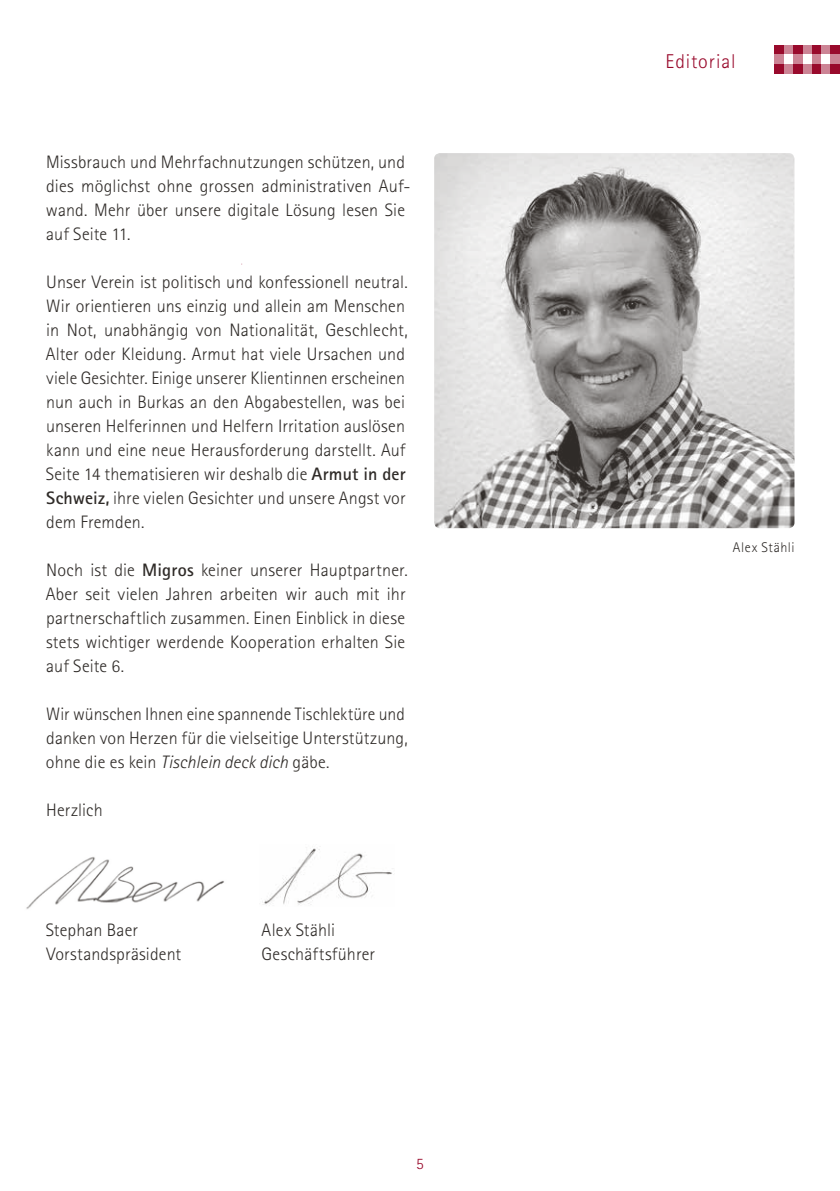
<style>
.page{position:relative;width:840px;height:1191px;background:#fff}
.page>*{position:absolute;margin:0;border:0;box-sizing:border-box;transform-origin:0 0}
.t1{font:300 20px "AT Rotis Sans Serif";letter-spacing:.045em;color:#990a2c}
.t2{font:300 18px/24px "AT Rotis Sans Serif";letter-spacing:.005em;color:#2f2b28}
.t3{font:300 16px "AT Rotis Sans Serif";color:#990a2c}
.t4{font:300 14px "AT Rotis Sans Serif";letter-spacing:.04em;color:#2f2b28}
.s1{font-weight:700}
.s2{font-style:italic}
</style>
<div class="page">
<div style="left:802px;top:45px;width:9px;height:10px;background:#cc8495"></div>
<div style="left:774px;top:45px;width:9px;height:10px;background:#990a2c"></div>
<div style="left:811px;top:45px;width:9px;height:10px;background:#990a2c"></div>
<div style="left:774px;top:55px;width:9px;height:9px;background:#cc8495"></div>
<div style="left:811px;top:55px;width:9px;height:9px;background:#cc8495"></div>
<div style="left:783px;top:45px;width:9px;height:10px;background:#cc8495"></div>
<div style="left:820px;top:45px;width:10px;height:10px;background:#cc8495"></div>
<div style="left:792px;top:45px;width:10px;height:10px;background:#990a2c"></div>
<div style="left:830px;top:45px;width:9px;height:10px;background:#990a2c"></div>
<div style="left:792px;top:55px;width:10px;height:9px;background:#cc8495"></div>
<div style="left:830px;top:55px;width:9px;height:9px;background:#cc8495"></div>
<div style="left:802px;top:64px;width:9px;height:9px;background:#cc8495"></div>
<div style="left:774px;top:64px;width:9px;height:9px;background:#990a2c"></div>
<div style="left:811px;top:64px;width:9px;height:9px;background:#990a2c"></div>
<div style="left:783px;top:64px;width:9px;height:9px;background:#cc8495"></div>
<div style="left:820px;top:64px;width:10px;height:9px;background:#cc8495"></div>
<div style="left:792px;top:64px;width:10px;height:9px;background:#990a2c"></div>
<div style="left:830px;top:64px;width:9px;height:9px;background:#990a2c"></div>
<img style="left:26px;top:857px;width:198px;height:52px">
<img style="left:262px;top:848px;width:131px;height:57px">
<img style="left:434px;top:153px;width:360px;height:375px">
<p class="t2" style="left:46px;top:150px;width:366px">Missbrauch und Mehrfachnutzungen schützen, und dies möglichst ohne grossen administrativen Auf&shy;wand. Mehr über unsere digitale Lösung lesen Sie auf Seite 11.</p>
<p class="t2" style="left:46px;top:270px;width:363px">Unser Verein ist politisch und konfessionell neutral.<br>Wir orientieren uns einzig und allein am Menschen in Not, unabhängig von Nationalität, Geschlecht, Alter oder Kleidung. Armut hat viele Ursachen und viele Gesichter. Einige unserer Klientinnen erscheinen nun auch in Burkas an den Abgabestellen, was bei unseren Helferinnen und Helfern Irritation auslösen kann und eine neue Herausforderung darstellt. Auf Seite 14 thematisieren wir deshalb die <span class="s1">Armut in der Schweiz,</span> ihre vielen Gesichter und unsere Angst vor dem Fremden.</p>
<p class="t2" style="left:46px;top:558px;width:363px">Noch ist die <span class="s1">Migros</span> keiner unserer Hauptpartner.<br>Aber seit vielen Jahren arbeiten wir auch mit ihr partnerschaftlich zusammen. Einen Einblick in diese stets wichtiger werdende Kooperation erhalten Sie auf Seite 6.</p>
<p class="t2" style="left:46px;top:702px;width:363px">Wir wünschen Ihnen eine spannende Tischlektüre und danken von Herzen für die vielseitige Unterstützung, ohne die es kein <span class="s2">Tischlein deck dich</span> gäbe.</p>
<p class="t2" style="left:46px;top:798px;width:58px">Herzlich</p>
<p class="t2" style="left:46px;top:918px;width:94px">Stephan Baer</p>
<p class="t2" style="left:261px;top:918px;width:75px">Alex Stähli</p>
<p class="t2" style="left:46px;top:942px;width:136px">Vorstandspräsident</p>
<p class="t2" style="left:261px;top:942px;width:115px">Geschäftsführer</p>
<p class="t3" style="left:416px;top:1154px;width:9px">5</p>
<p class="t1" style="left:665px;top:50px;width:72px">Editorial</p>
<p class="t4" style="left:732px;top:539px;width:63px">Alex Stähli</p>
</div>
